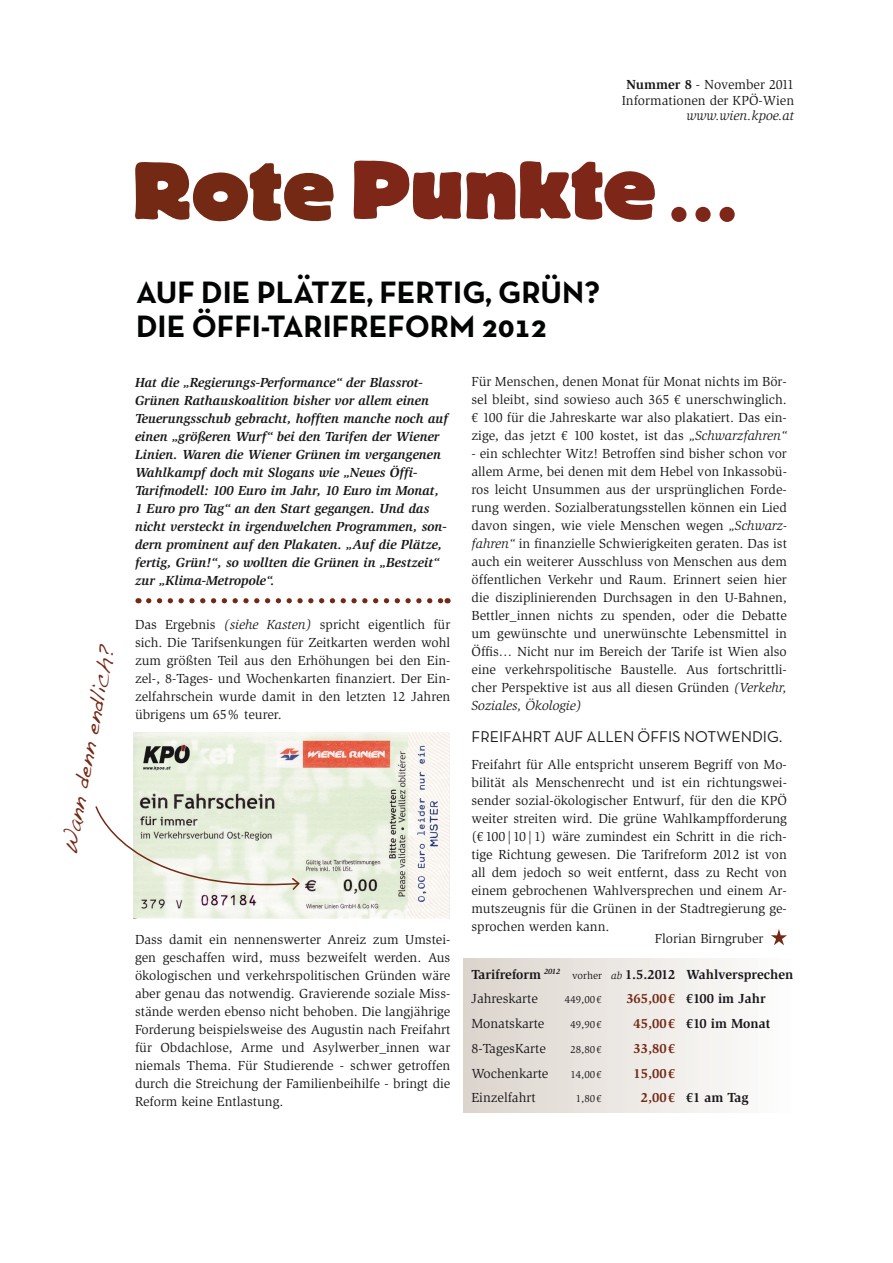
<style>
.page{position:relative;width:893px;height:1263px;background:#fff}
.page>*{position:absolute;margin:0;border:0;box-sizing:border-box;transform-origin:0 0}
.t1{font:700 31.5px/34px "Neutra Text TF";color:#020303}
.t2{font:22.5px "Handwriting Dakota";color:#732914}
.t3{font:15.9px "Neutra Text TF Book SC";color:#1a181b}
.t4{font:13.5px/18px "Slimbach LT";color:#1a181b;text-align:justify}
.t5{font:italic 700 13.5px/18px "Slimbach LT";color:#1a181b}
.t6{font:700 13.5px/24.8px "Slimbach LT";color:#1a181b}
.t7{font:italic 13.5px "Slimbach LT";color:#1a181b}
.t8{font:700 13.5px "Slimbach LT";color:#732914}
.t9{font:10.5px "Slimbach LT";color:#1a181b}
.s1{font-weight:700}
.s2{font-style:italic}
.s3{font-weight:400;font-size:10.5px}
.s4{font-weight:400;font-style:italic;font-size:10.5px}
.s5{font-weight:400}
.s6{color:#732914}
</style>
<div class="page">
<svg style="left:135px;top:162px;width:199px;height:60px"></svg>
<svg style="left:353px;top:160px;width:302px;height:60px"></svg>
<div style="left:671px;top:207px;width:15px;height:15px;background:#7e2718;border-radius:50%"></div>
<div style="left:695px;top:207px;width:16px;height:15px;background:#7e2718;border-radius:50%"></div>
<div style="left:719px;top:207px;width:16px;height:15px;background:#7e2718;border-radius:50%"></div>
<svg style="left:149px;top:598px;width:299px;height:5px"></svg>
<svg style="left:771px;top:929px;width:16px;height:16px"></svg>
<div style="left:463px;top:959px;width:342px;height:153px;background:linear-gradient(to right,#dcd4cd,#fff)"></div>
<img style="left:133px;top:733px;width:316px;height:185px">
<svg style="left:95px;top:805px;width:206px;height:90px"></svg>
<p class="t4" style="left:622px;top:76px;width:174px;line-height:15.9px;text-align:center"><span class="s1">Nummer 8</span> - November 2011<br>Informationen der KPÖ-Wien</p>
<p class="t7" style="left:686px;top:108px;width:109px">www.wien.kpoe.at</p>
<h2 class="t2" style="left:56px;top:852px;width:213px;rotate:-80deg">Wann denn endlich?</h2>
<h1 class="t1" style="left:136px;top:275px;width:466px">AUF DIE PLÄTZE, FERTIG, GRÜN?<br>DIE ÖFFI-TARIFREFORM 2012</h1>
<p class="t5" style="left:135px;top:373px;width:315px">Hat die „Regierungs-Performance“ der Blassrot-Grünen Rathauskoalition bisher vor allem einen Teuerungsschub gebracht, hofften manche noch auf einen „größeren Wurf“ bei den Tarifen der Wiener Linien. Waren die Wiener Grünen im vergangenen Wahlkampf doch mit Slogans wie „Neues Öffi-Tarifmodell: 100 Euro im Jahr, 10 Euro im Monat, 1 Euro pro Tag“ an den Start gegangen. Und das nicht versteckt in irgendwelchen Programmen, son&shy;dern prominent auf den Plakaten. „Auf die Plätze, fertig, Grün!“, so wollten die Grünen in „Bestzeit“ zur „Klima-Metropole“.</p>
<p class="t4" style="left:135px;top:616px;width:317px">Das Ergebnis <span class="s2">(siehe Kasten)</span> spricht eigentlich für sich. Die Tarifsenkungen für Zeitkarten werden wohl zum größten Teil aus den Erhöhungen bei den Ein&shy;zel-, 8-Tages- und Wochenkarten finanziert. Der Ein&shy;zelfahrschein wurde damit in den letzten 12 Jahren übrigens um 65% teurer.</p>
<p class="t4" style="left:135px;top:930px;width:317px">Dass damit ein nennenswerter Anreiz zum Umstei&shy;gen geschaffen wird, muss bezweifelt werden. Aus ökologischen und verkehrspolitischen Gründen wäre aber genau das notwendig. Gravierende soziale Miss&shy;stände werden ebenso nicht behoben. Die langjährige Forderung beispielsweise des Augustin nach Freifahrt für Obdachlose, Arme und Asylwerber_innen war niemals Thema. Für Studierende - schwer getroffen durch die Streichung der Familienbeihilfe - bringt die Reform keine Entlastung.</p>
<p class="t4" style="left:471px;top:372px;width:317px">Für Menschen, denen Monat für Monat nichts im Bör&shy;sel bleibt, sind sowieso auch 365 € unerschwinglich. € 100 für die Jahreskarte war also plakatiert. Das ein&shy;zige, das jetzt € 100 kostet, ist das <span class="s2">„Schwarzfahren“</span></p>
<p class="t4" style="left:471px;top:444px;width:317px">- ein schlechter Witz! Betroffen sind bisher schon vor allem Arme, bei denen mit dem Hebel von Inkassobü&shy;ros leicht Unsummen aus der ursprünglichen Forde&shy;rung werden. Sozialberatungsstellen können ein Lied davon singen, wie viele Menschen wegen <span class="s2">„Schwarz&shy;fahren“</span> in finanzielle Schwierigkeiten geraten. Das ist auch ein weiterer Ausschluss von Menschen aus dem öffentlichen Verkehr und Raum. Erinnert seien hier die disziplinierenden Durchsagen in den U-Bahnen, Bettler_innen nichts zu spenden, oder die Debatte um gewünschte und unerwünschte Lebensmittel in Öffis… Nicht nur im Bereich der Tarife ist Wien also eine verkehrspolitische Baustelle. Aus fortschrittli&shy;cher Perspektive ist aus all diesen Gründen <span class="s2">(Verkehr, Soziales, Ökologie)</span></p>
<p class="t3" style="left:471px;top:727px;width:312px">FREIFAHRT AUF ALLEN ÖFFIS NOTWENDIG.</p>
<p class="t4" style="left:471px;top:755px;width:317px">Freifahrt für Alle entspricht unserem Begriff von Mo&shy;bilität als Menschenrecht und ist ein richtungswei&shy;sender sozial-ökologischer Entwurf, für den die KPÖ weiter streiten wird. Die grüne Wahlkampfforderung (€ 100 | 10 | 1) wäre zumindest ein Schritt in die rich&shy;tige Richtung gewesen. Die Tarifreform 2012 ist von all dem jedoch so weit entfernt, dass zu Recht von einem gebrochenen Wahlversprechen und einem Ar&shy;mutszeugnis für die Grünen in der Stadtregierung ge&shy;sprochen werden kann.</p>
<p class="t4" style="left:655px;top:929px;width:110px">Florian Birngruber</p>
<p class="t6" style="left:471px;top:962px;width:324px">Tarifreform <sup>2012</sup> <span class="s3">vorher</span> <span class="s4">ab</span> 1.5.2012 Wahlversprechen<br><span class="s5">Jahreskarte</span></p>
<p class="t9" style="left:565px;top:994px;width:39px">449,00 €</p>
<p class="t6" style="left:626px;top:986px;width:141px"><span class="s6">365,00 €</span> €100 im Jahr</p>
<p class="t4" style="left:471px;top:1015px;width:74px">Monatskarte</p>
<p class="t9" style="left:570px;top:1018px;width:33px">49,90 €</p>
<p class="t6" style="left:634px;top:1011px;width:138px"><span class="s6">45,00 €</span> €10 im Monat</p>
<p class="t4" style="left:471px;top:1039px;width:76px">8-TagesKarte</p>
<p class="t9" style="left:570px;top:1043px;width:33px">28,80 €</p>
<p class="t8" style="left:634px;top:1040px;width:43px">33,80 €</p>
<p class="t4" style="left:471px;top:1064px;width:78px">Wochenkarte</p>
<p class="t9" style="left:570px;top:1068px;width:33px">14,00 €</p>
<p class="t8" style="left:634px;top:1065px;width:43px">15,00 €</p>
<p class="t4" style="left:471px;top:1089px;width:66px">Einzelfahrt</p>
<p class="t9" style="left:576px;top:1093px;width:28px">1,80 €</p>
<p class="t6" style="left:641px;top:1085px;width:109px"><span class="s6">2,00 €</span> €1 am Tag</p>
</div>
